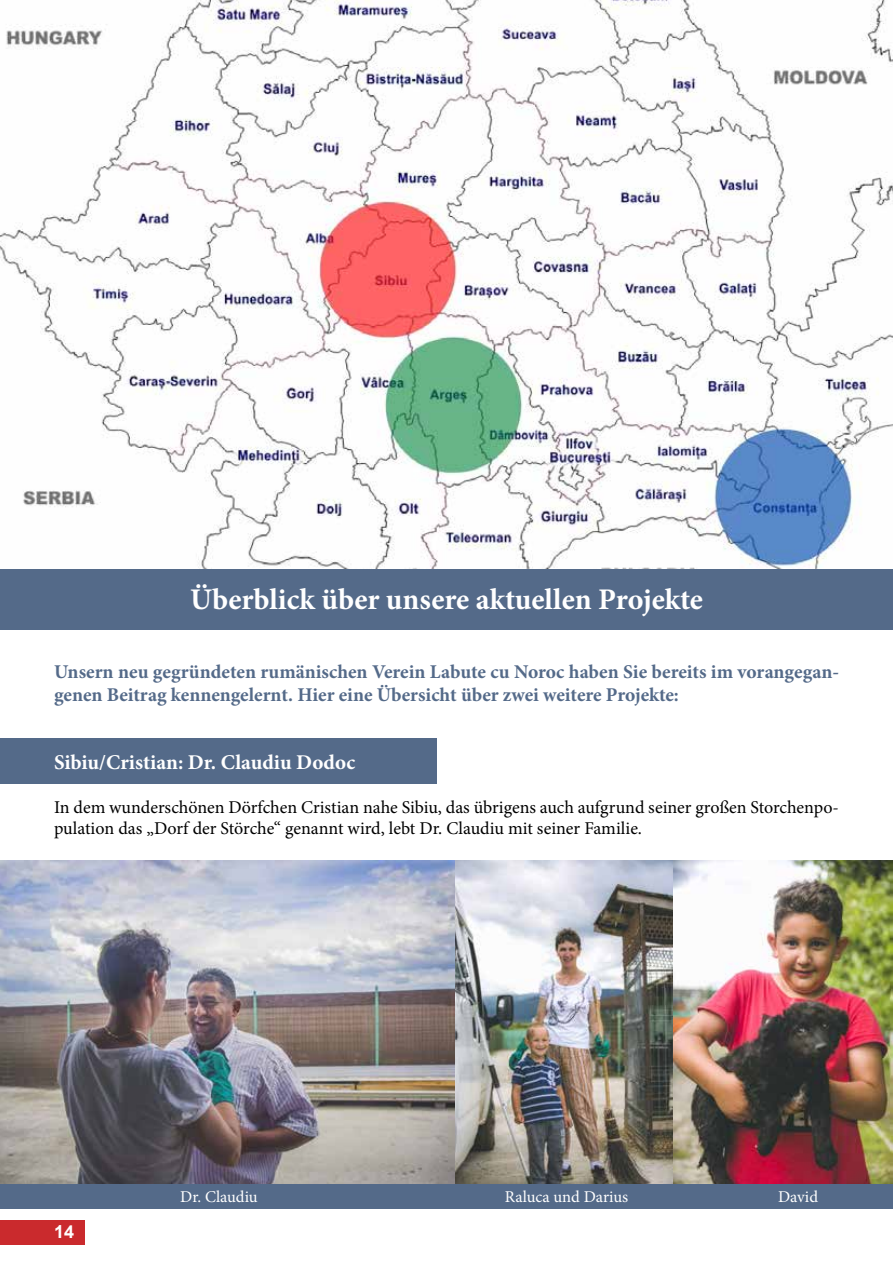
<style>
.page{position:relative;width:893px;height:1263px;background:#fff}
.page>*{position:absolute;margin:0;border:0;box-sizing:border-box;transform-origin:0 0}
.t1{font:700 30px "Minion Pro";letter-spacing:-.005em;color:#fff}
.t2{font:700 21px "Minion Pro";color:#fff}
.t3{font:700 19.5px/23.4px "Minion Pro";letter-spacing:-.005em;color:#546a89}
.t4{font:18px/21.6px "Minion Pro";color:#000}
.t5{font:700 18px "Arial";color:#fff}
.t6{font:16.5px "Minion Pro";color:#fff}
</style>
<div class="page">
<div style="left:0;top:1220px;width:84px;height:25px;background:#ca2a2d"></div>
<div style="left:0;top:738px;width:437px;height:46px;background:#546a89"></div>
<img style="left:0;top:0;width:893px;height:569px">
<div style="left:0;top:569px;width:893px;height:61px;background:#546a89"></div>
<img style="left:0;top:860px;width:455px;height:324px">
<img style="left:455px;top:860px;width:219px;height:324px">
<img style="left:674px;top:860px;width:219px;height:324px">
<div style="left:0;top:1184px;width:893px;height:25px;background:#546a89"></div>
<h1 class="t1" style="left:190px;top:578px;width:514px">Überblick über unsere aktuellen Projekte</h1>
<p class="t3" style="left:54px;top:659px;width:787px">Unsern neu gegründeten rumänischen Verein Labute cu Noroc haben Sie bereits im vorangegan&shy;genen Beitrag kennengelernt. Hier eine Übersicht über zwei weitere Projekte:</p>
<p class="t2" style="left:54px;top:748px;width:303px">Sibiu/Cristian: Dr. Claudiu Dodoc</p>
<p class="t4" style="left:54px;top:796px;width:786px">In dem wunderschönen Dörfchen Cristian nahe Sibiu, das übrigens auch aufgrund seiner großen Storchenpo&shy;pulation das „Dorf der Störche“ genannt wird, lebt Dr. Claudiu mit seiner Familie.</p>
<p class="t5" style="left:54px;top:1219px;width:22px">14</p>
<p class="t6" style="left:180px;top:1185px;width:79px">Dr. Claudiu</p>
<p class="t6" style="left:505px;top:1185px;width:125px">Raluca und Darius</p>
<p class="t6" style="left:778px;top:1185px;width:41px">David</p>
</div>
